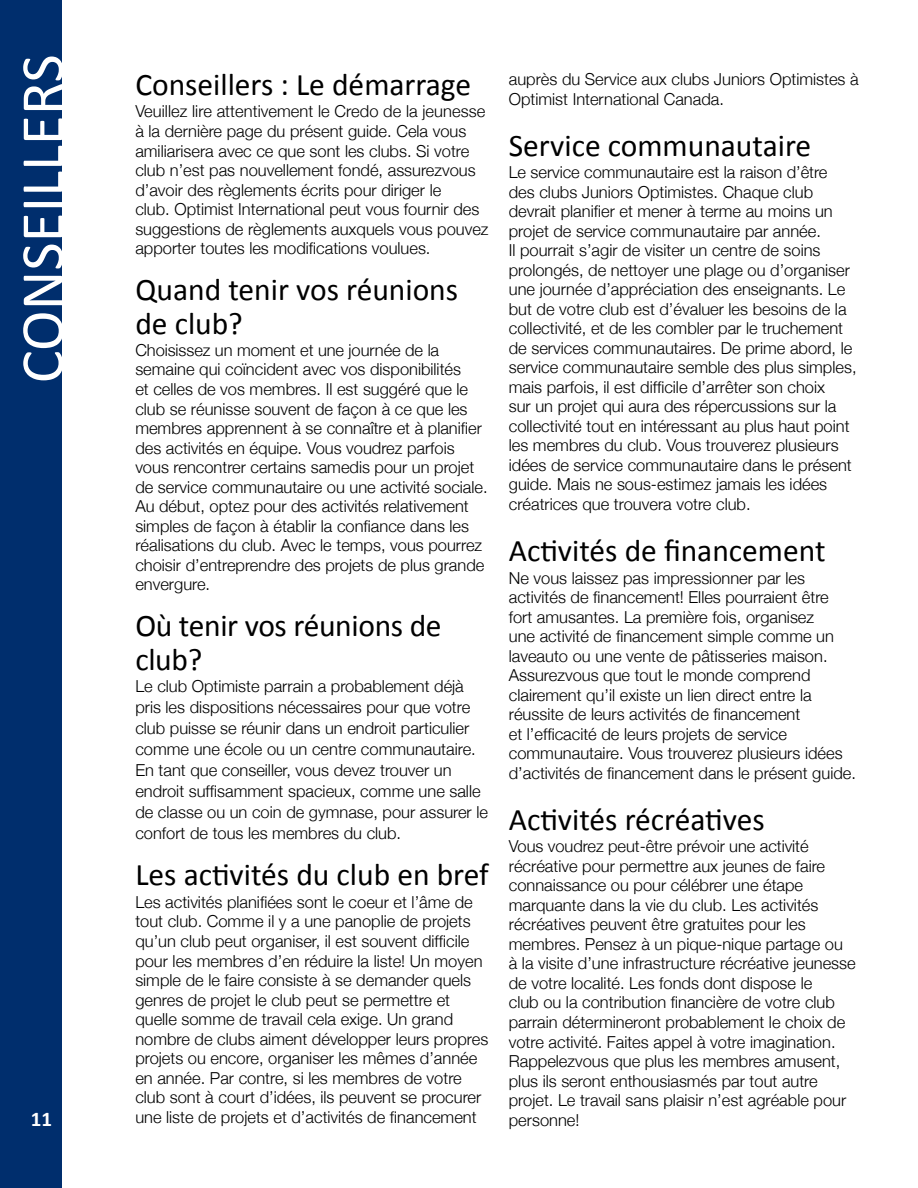
<style>
.page{position:relative;width:918px;height:1188px;background:#fff}
.page>*{position:absolute;margin:0;border:0;box-sizing:border-box;transform-origin:0 0}
.t1{font:61.5px "Calibri";color:#fff}
.t2{font:31.5px/33px "Calibri";color:#000}
.t3{font:700 21px "Calibri";color:#fff}
.t4{font:300 16.5px/19.5px "Helvetica Neue";color:#000}
</style>
<div class="page">
<div style="left:0;top:0;width:62px;height:1188px;background:#002e6d"></div>
<h1 class="t1" style="left:4px;top:383px;width:330px;rotate:-90deg">CONSEILLERS</h1>
<p class="t3" style="left:31px;top:1106px;width:23px">11</p>
<h2 class="t2" style="left:135px;top:67px;width:337px">Conseillers : Le démarrage</h2>
<p class="t4" style="left:135px;top:102px;width:355px">Veuillez lire attentivement le Credo de la jeunesse à la dernière page du présent guide. Cela vous amiliarisera avec ce que sont les clubs. Si votre club n’est pas nouvellement fondé, assurezvous d’avoir des règlements écrits pour diriger le<br>club. Optimist International peut vous fournir des suggestions de règlements auxquels vous pouvez apporter toutes les modifications voulues.</p>
<h2 class="t2" style="left:135px;top:272px;width:324px">Quand tenir vos réunions de club?</h2>
<p class="t4" style="left:135px;top:340px;width:354px">Choisissez un moment et une journée de la semaine qui coïncident avec vos disponibilités<br>et celles de vos membres. Il est suggéré que le club se réunisse souvent de façon à ce que les membres apprennent à se connaître et à planifier des activités en équipe. Vous voudrez parfois vous rencontrer certains samedis pour un projet de service communautaire ou une activité sociale.<br>Au début, optez pour des activités relativement simples de façon à établir la confiance dans les réalisations du club. Avec le temps, vous pourrez choisir d’entreprendre des projets de plus grande envergure.</p>
<h2 class="t2" style="left:135px;top:608px;width:308px">Où tenir vos réunions de club?</h2>
<p class="t4" style="left:135px;top:675px;width:354px;line-height:21px">Le club Optimiste parrain a probablement déjà pris les dispositions nécessaires pour que votre club puisse se réunir dans un endroit particulier comme une école ou un centre communautaire.<br>En tant que conseiller, vous devez trouver un endroit suffisamment spacieux, comme une salle de classe ou un coin de gymnase, pour assurer le confort de tous les membres du club.</p>
<h2 class="t2" style="left:135px;top:857px;width:355px">Les activités du club en bref</h2>
<p class="t4" style="left:135px;top:892px;width:355px">Les activités planifiées sont le coeur et l’âme de tout club. Comme il y a une panoplie de projets qu’un club peut organiser, il est souvent difficile pour les membres d’en réduire la liste! Un moyen simple de le faire consiste à se demander quels genres de projet le club peut se permettre et quelle somme de travail cela exige. Un grand nombre de clubs aiment développer leurs propres projets ou encore, organiser les mêmes d’année en année. Par contre, si les membres de votre club sont à court d’idées, ils peuvent se procurer une liste de projets et d’activités de financement</p>
<p class="t4" style="left:509px;top:69px;width:351px">auprès du Service aux clubs Juniors Optimistes à<br>Optimist International Canada.</p>
<h2 class="t2" style="left:509px;top:127px;width:304px">Service communautaire</h2>
<p class="t4" style="left:509px;top:162px;width:349px">Le service communautaire est la raison d’être des clubs Juniors Optimistes. Chaque club devrait planifier et mener à terme au moins un projet de service communautaire par année.<br>Il pourrait s’agir de visiter un centre de soins prolongés, de nettoyer une plage ou d’organiser une journée d’appréciation des enseignants. Le but de votre club est d’évaluer les besoins de la collectivité, et de les combler par le truchement de services communautaires. De prime abord, le service communautaire semble des plus simples, mais parfois, il est difficile d’arrêter son choix<br>sur un projet qui aura des répercussions sur la collectivité tout en intéressant au plus haut point les membres du club. Vous trouverez plusieurs idées de service communautaire dans le présent guide. Mais ne sous-estimez jamais les idées créatrices que trouvera votre club.</p>
<h2 class="t2" style="left:509px;top:533px;width:318px">Activités de financement</h2>
<p class="t4" style="left:509px;top:568px;width:349px">Ne vous laissez pas impressionner par les activités de financement! Elles pourraient être fort amusantes. La première fois, organisez<br>une activité de financement simple comme un laveauto ou une vente de pâtisseries maison.<br>Assurezvous que tout le monde comprend clairement qu’il existe un lien direct entre la réussite de leurs activités de financement<br>et l’efficacité de leurs projets de service communautaire. Vous trouverez plusieurs idées d’activités de financement dans le présent guide.</p>
<h2 class="t2" style="left:509px;top:802px;width:257px">Activités récréatives</h2>
<p class="t4" style="left:509px;top:837px;width:348px">Vous voudrez peut-être prévoir une activité récréative pour permettre aux jeunes de faire connaissance ou pour célébrer une étape marquante dans la vie du club. Les activités récréatives peuvent être gratuites pour les membres. Pensez à un pique-nique partage ou<br>à la visite d’une infrastructure récréative jeunesse de votre localité. Les fonds dont dispose le<br>club ou la contribution financière de votre club parrain détermineront probablement le choix de votre activité. Faites appel à votre imagination.<br>Rappelezvous que plus les membres amusent, plus ils seront enthousiasmés par tout autre projet. Le travail sans plaisir n’est agréable pour personne!</p>
</div>
